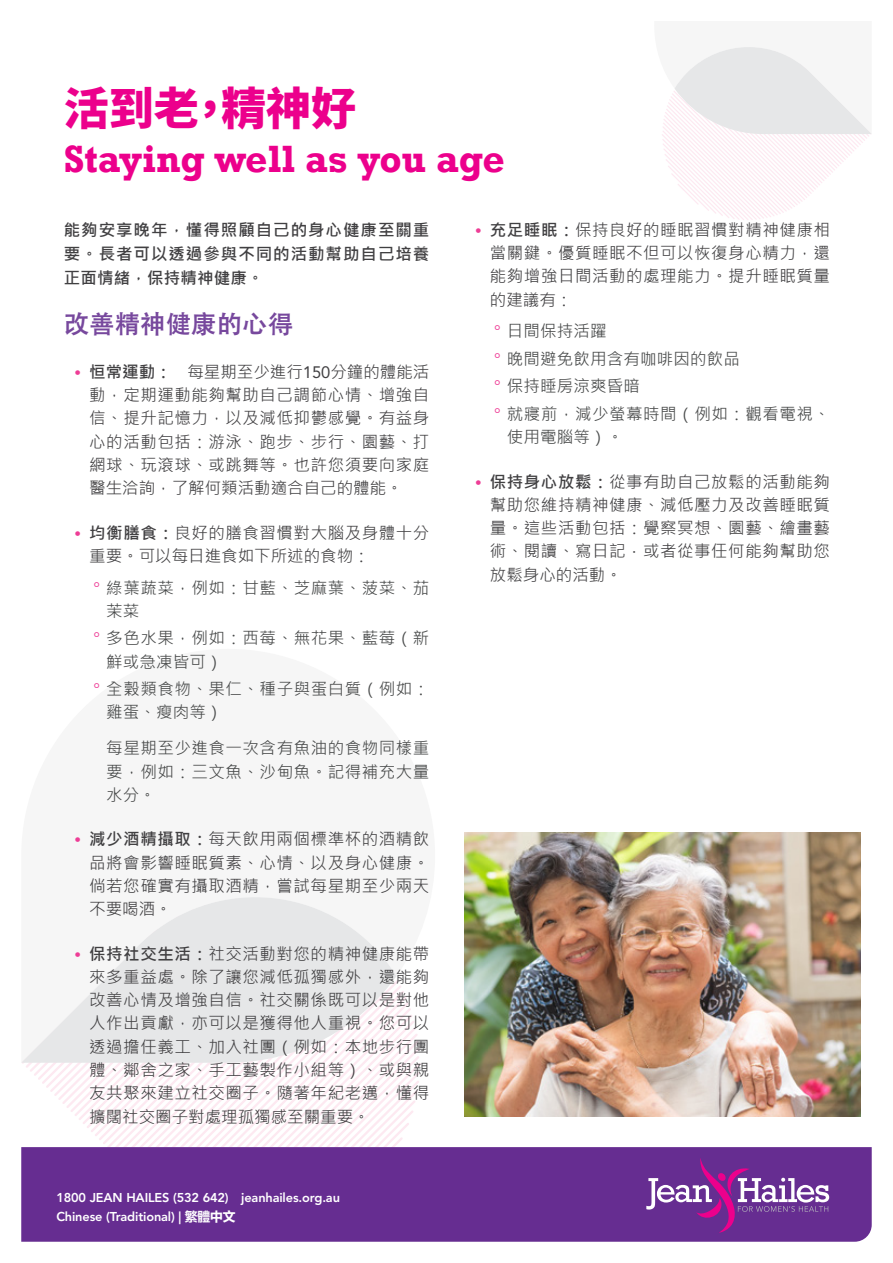
<style>
.page{position:relative;width:893px;height:1263px;background:#fff}
.page>*{position:absolute;margin:0;border:0;box-sizing:border-box;transform-origin:0 0}
.t1{font:800 45px "Source Han Sans TC";color:#ec008c}
.t2{font:700 39px "Rockwell";color:#ec008c}
.t3{font:700 25.5px "ST Heiti SC";color:#77489d}
.t4{font:16.5px/23.2px "Microsoft Jheng Hei";letter-spacing:.03em;color:#414042;text-align:justify}
.t5{font:16.5px/23.2px "Microsoft Jheng Hei";letter-spacing:.03em;color:#464848}
.t6{font:700 16.5px/24px "Microsoft Jheng Hei";letter-spacing:.06em;color:#414042;text-align:justify}
.t7{font:16.5px/27.5px "Microsoft Jheng Hei";letter-spacing:.01em;color:#464848}
.t8{font:800 12.75px/19.2px "Avenir LT Std";letter-spacing:-.01em;color:#fff}
.s1{font-weight:700;color:#ee3d96}
.s2{font-weight:700}
.s3{font-family:"Avenir LT Std"}
.s4{font-family:"Avenir LT Std";color:#ee3d96}
.s5{font-family:"Microsoft Ya Hei";font-weight:700}
</style>
<div class="page">
<svg style="left:662px;top:47px;width:210px;height:173px"></svg>
<svg style="left:22px;top:1063px;width:399px;height:84px"></svg>
<svg style="left:21px;top:897px;width:375px;height:166px;fill:#e6e7e8"></svg>
<div style="left:21px;top:1147px;width:851px;height:95px;background:#662d91"></div>
<svg style="left:646px;top:1157px;width:183px;height:76px;background:#7e429d"></svg>
<img style="left:464px;top:833px;width:397px;height:283px">
<h1 class="t1" style="left:64px;top:83px;width:294px">活到老，精神好</h1>
<h2 class="t2" style="left:64px;top:135px;width:442px">Staying well as you age</h2>
<p class="t6" style="left:64px;top:218px;width:367px">能夠安享晚年，懂得照顧自己的身心健康至關重要。長者可以透過參與不同的活動幫助自己培養正面情緒，保持精神健康。</p>
<h3 class="t3" style="left:64px;top:310px;width:231px">改善精神健康的心得</h3>
<p class="t4" style="left:89px;top:360px;width:342px;text-indent:-15px"><span class="s1">•</span> <span class="s2">恒常運動：</span> 每星期至少進行<span class="s3">150</span>分鐘的體能活動，定期運動能夠幫助自己調節心情、增強自信、提升記憶力，以及減低抑鬱感覺。有益身心的活動包括：游泳、跑步、步行、園藝、打網球、玩滾球、或跳舞等。也許您須要向家庭醫生洽詢，了解何類活動適合自己的體能。</p>
<p class="t4" style="left:89px;top:521px;width:342px;text-indent:-15px"><span class="s1">•</span> <span class="s2">均衡膳食：</span>良好的膳食習慣對大腦及身體十分重要。可以每日進食如下所述的食物：</p>
<p class="t5" style="left:106px;top:576px;width:325px;text-indent:-13px"><span class="s4">°</span> 綠葉蔬菜，例如：甘藍、芝麻葉、菠菜、茄茉菜</p>
<p class="t5" style="left:106px;top:627px;width:325px;text-indent:-13px"><span class="s4">°</span> 多色水果，例如：西莓、無花果、藍莓（新鮮或急凍皆可）</p>
<p class="t5" style="left:106px;top:677px;width:325px;text-indent:-13px"><span class="s4">°</span> 全穀類食物、果仁、種子與蛋白質（例如：雞蛋、瘦肉等）</p>
<p class="t5" style="left:106px;top:737px;width:325px;text-align:justify">每星期至少進食一次含有魚油的食物同樣重要，例如：三文魚、沙甸魚。記得補充大量水分。</p>
<p class="t4" style="left:89px;top:828px;width:342px;text-indent:-15px"><span class="s1">•</span> <span class="s2">減少酒精攝取：</span>每天飲用兩個標準杯的酒精飲品將會影響睡眠質素、心情、以及身心健康。倘若您確實有攝取酒精，嘗試每星期至少兩天不要喝酒。</p>
<p class="t4" style="left:89px;top:942px;width:342px;text-indent:-15px"><span class="s1">•</span> <span class="s2">保持社交生活：</span>社交活動對您的精神健康能帶來多重益處。除了讓您減低孤獨感外，還能夠改善心情及增強自信。社交關係既可以是對他人作出貢獻，亦可以是獲得他人重視。您可以透過擔任義工、加入社團（例如：本地步行團體、鄰舍之家、手工藝製作小組等）、或與親友共聚來建立社交圈子。隨著年紀老邁，懂得擴闊社交圈子對處理孤獨感至關重要。</p>
<p class="t8" style="left:56px;top:1188px;width:285px">1800 JEAN HAILES (532 642) jeanhailes.org.au<br>Chinese (Traditional) | <span class="s5">繁體中文</span></p>
<p class="t4" style="left:490px;top:218px;width:342px;text-indent:-15px"><span class="s1">•</span> <span class="s2">充足睡眠：</span>保持良好的睡眠習慣對精神健康相當關鍵。優質睡眠不但可以恢復身心精力，還能夠增強日間活動的處理能力。提升睡眠質量的建議有：</p>
<p class="t7" style="left:494px;top:318px;width:337px"><span class="s4">°</span> 日間保持活躍<br><span class="s4">°</span> 晚間避免飲用含有咖啡因的飲品<br><span class="s4">°</span> 保持睡房涼爽昏暗<br><span class="s4">°</span> 就寢前，減少螢幕時間（例如：觀看電視、</p>
<p class="t5" style="left:507px;top:425px;width:118px">使用電腦等）。</p>
<p class="t4" style="left:490px;top:470px;width:342px;text-indent:-15px"><span class="s1">•</span> <span class="s2">保持身心放鬆：</span>從事有助自己放鬆的活動能夠幫助您維持精神健康、減低壓力及改善睡眠質量。這些活動包括：覺察冥想、園藝、繪畫藝術、閱讀、寫日記．或者從事任何能夠幫助您放鬆身心的活動。</p>
</div>
